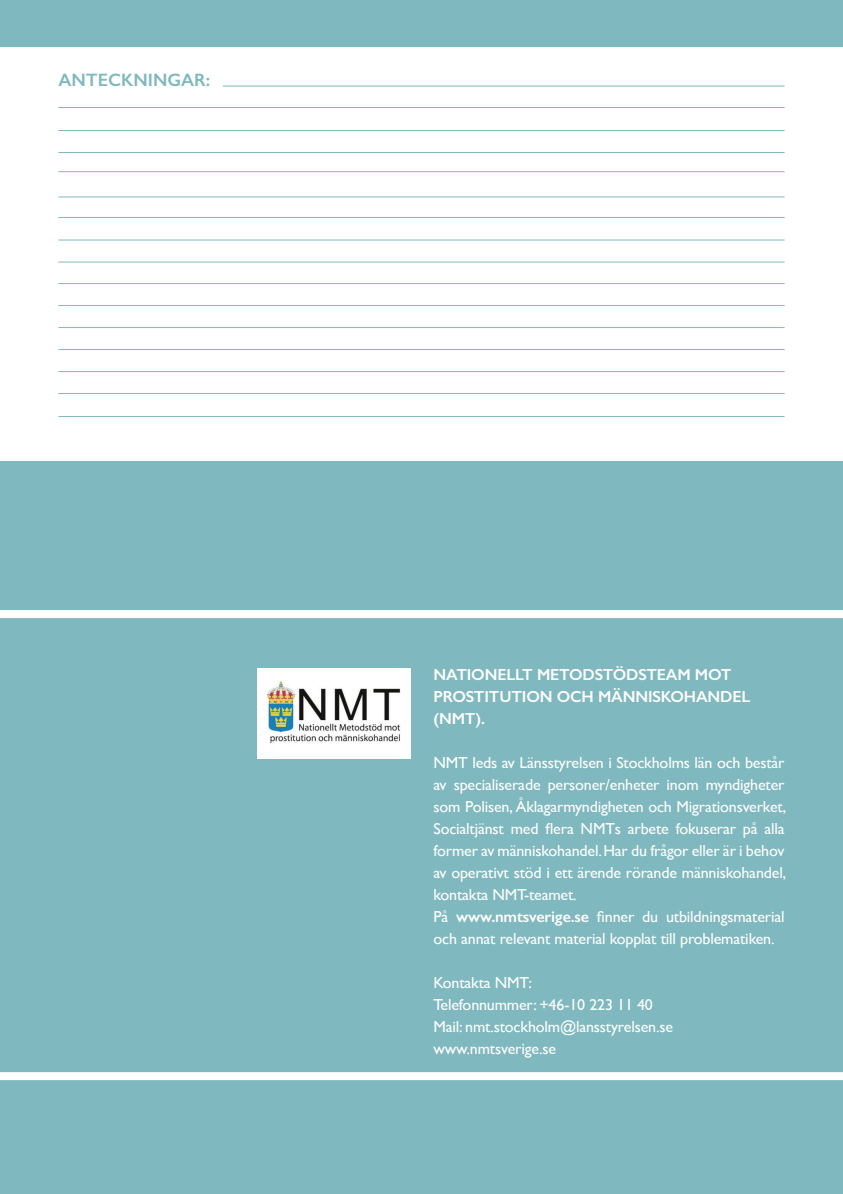
<style>
.page{position:relative;width:843px;height:1194px;background:#fff}
.page>*{position:absolute;margin:0;border:0;box-sizing:border-box;transform-origin:0 0}
.t1{font:600 18px "Gill Sans";color:#7fb8be}
.t2{font:16px/22px "Gill Sans";letter-spacing:-.01em;color:#fff;text-align:justify}
.t3{font:600 16px/22px "Gill Sans";letter-spacing:-.01em;color:#fff}
.s1{font-weight:600}
</style>
<div class="page">
<div style="left:0;top:0;width:842px;height:1194px;background:#7fb8be"></div>
<div style="left:0;top:47px;width:842px;height:413px;background:#fff"></div>
<div style="left:0;top:610px;width:842px;height:8px;background:#fff"></div>
<div style="left:0;top:1072px;width:842px;height:8px;background:#fff"></div>
<hr style="left:223px;top:86px;width:561px;height:1px;background:#7fb8be">
<hr style="left:58px;top:107px;width:726px;height:1px;background:#7fb8be">
<hr style="left:58px;top:130px;width:726px;height:1px;background:#7fb8be">
<hr style="left:58px;top:152px;width:726px;height:1px;background:#7fb8be">
<hr style="left:58px;top:171px;width:726px;height:1px;background:#7fb8be">
<hr style="left:58px;top:197px;width:726px;height:1px;background:#7fb8be">
<hr style="left:58px;top:217px;width:726px;height:1px;background:#7fb8be">
<hr style="left:58px;top:240px;width:726px;height:1px;background:#7fb8be">
<hr style="left:58px;top:262px;width:726px;height:1px;background:#7fb8be">
<hr style="left:58px;top:283px;width:726px;height:1px;background:#7fb8be">
<hr style="left:58px;top:305px;width:726px;height:1px;background:#7fb8be">
<hr style="left:58px;top:327px;width:726px;height:1px;background:#7fb8be">
<hr style="left:58px;top:349px;width:726px;height:1px;background:#7fb8be">
<hr style="left:58px;top:371px;width:726px;height:1px;background:#7fb8be">
<hr style="left:58px;top:393px;width:726px;height:1px;background:#7fb8be">
<hr style="left:58px;top:416px;width:726px;height:1px;background:#7fb8be">
<img style="left:257px;top:668px;width:153px;height:91px">
<p class="t1" style="left:58px;top:69px;width:153px">ANTECKNINGAR:</p>
<p class="t3" style="left:433px;top:663px;width:318px">NATIONELLT METODSTÖDSTEAM MOT<br>PROSTITUTION OCH MÄNNISKOHANDEL (NMT).</p>
<p class="t2" style="left:433px;top:751px;width:354px">NMT leds av Länsstyrelsen i Stockholms län och består av specialiserade personer/enheter inom myndigheter som Polisen, Åklagarmyndigheten och Migrationsverket, Socialtjänst med flera NMTs arbete fokuserar på alla former av människohandel. Har du frågor eller är i behov av operativt stöd i ett ärende rörande människohandel, kontakta NMT-teamet.</p>
<p class="t2" style="left:433px;top:905px;width:352px">På <span class="s1">www.nmtsverige.se</span> finner du utbildningsmaterial och annat relevant material kopplat till problematiken.</p>
<p class="t2" style="left:433px;top:971px;width:100px">Kontakta NMT:</p>
<p class="t2" style="left:433px;top:993px;width:213px">Telefonnummer: +46-10 223 11 40</p>
<p class="t2" style="left:433px;top:1015px;width:241px">Mail: nmt.stockholm@lansstyrelsen.se</p>
<p class="t2" style="left:433px;top:1037px;width:124px">www.nmtsverige.se</p>
</div>
